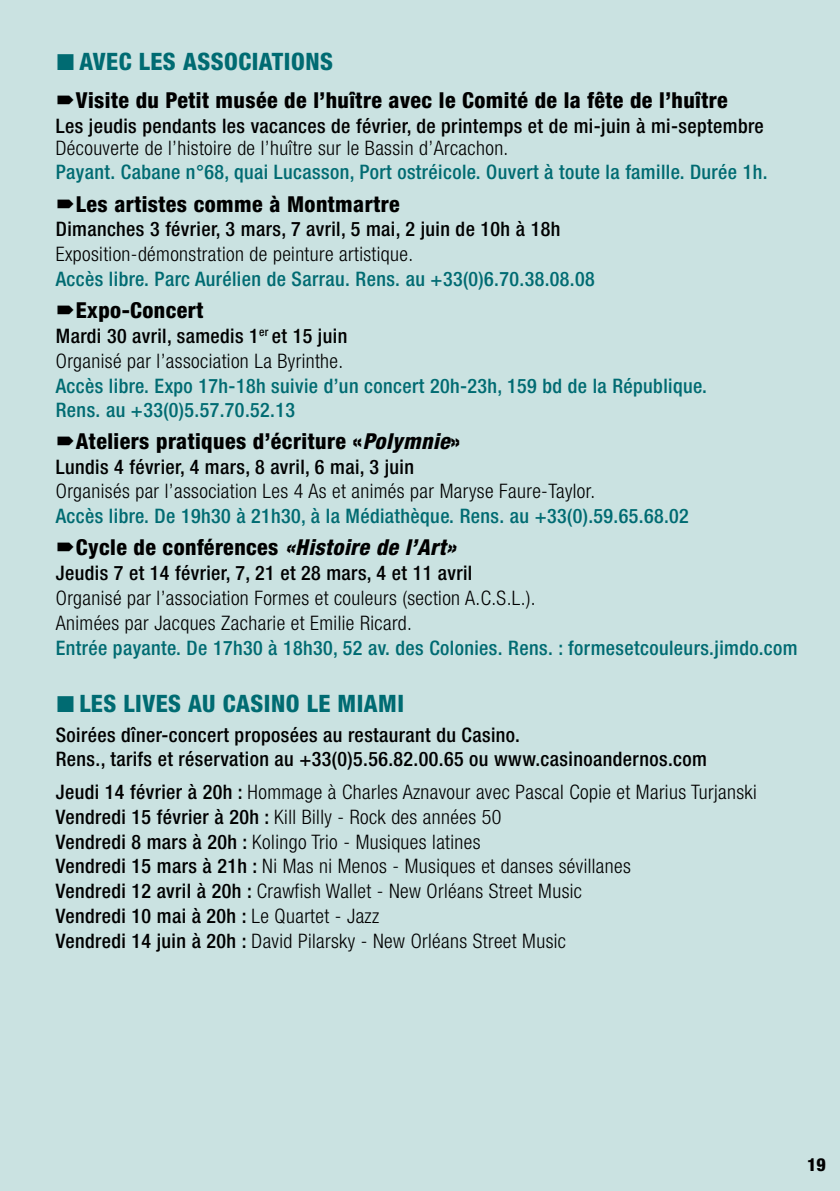
<style>
.page{position:relative;width:840px;height:1191px;background:#fff}
.page>*{position:absolute;margin:0;border:0;box-sizing:border-box;transform-origin:0 0}
.t1{font:800 condensed 24px "Helvetica Neue LT Std";letter-spacing:.02em;color:#006b72}
.t2{font:800 condensed 22px "Helvetica Neue LT Std";letter-spacing:.02em;color:#000}
.t3{font:300 condensed 20px/24.8px "Helvetica Neue LT Std";letter-spacing:.02em;color:#000}
.t4{font:500 condensed 20px/24px "Helvetica Neue LT Std";letter-spacing:.02em;color:#006b72}
.t5{font:500 condensed 20px/24px "Helvetica Neue LT Std";letter-spacing:.02em;color:#000}
.t6{font:800 condensed 20px "Helvetica Neue LT Std";color:#000}
.t7{font:800 condensed 18px "Helvetica Neue LT Std";color:#000}
.s1{font-weight:500}
.s2{font-style:italic}
</style>
<div class="page">
<div style="left:0;top:0;width:839px;height:1191px;background:#cae2e1"></div>
<p class="t1" style="left:79px;top:47px;width:255px">AVEC LES ASSOCIATIONS</p>
<p class="t2" style="left:76px;top:86px;width:653px">Visite du Petit musée de l’huître avec le Comité de la fête de l’huître</p>
<p class="t5" style="left:56px;top:113px;width:709px">Les jeudis pendants les vacances de février, de printemps et de mi-juin à mi-septembre</p>
<p class="t3" style="left:56px;top:135px;width:454px">Découverte de l’histoire de l’huître sur le Bassin d’Arcachon.</p>
<p class="t4" style="left:56px;top:160px;width:713px">Payant. Cabane n°68, quai Lucasson, Port ostréicole. Ouvert à toute la famille. Durée 1h.</p>
<p class="t2" style="left:76px;top:190px;width:325px">Les artistes comme à Montmartre</p>
<p class="t5" style="left:56px;top:217px;width:505px">Dimanches 3 février, 3 mars, 7 avril, 5 mai, 2 juin de 10h à 18h</p>
<p class="t3" style="left:56px;top:241px;width:359px">Exposition-démonstration de peinture artistique.</p>
<p class="t4" style="left:56px;top:267px;width:540px">Accès libre. Parc Aurélien de Sarrau. Rens. au +33(0)6.70.38.08.08</p>
<p class="t2" style="left:76px;top:297px;width:129px">Expo-Concert</p>
<p class="t3" style="left:56px;top:323px;width:293px"><span class="s1">Mardi 30 avril, samedis 1</span><sup>er</sup> <span class="s1">et 15 juin<br></span>Organisé par l’association La Byrinthe.</p>
<p class="t4" style="left:56px;top:373px;width:652px">Accès libre. Expo 17h-18h suivie d’un concert 20h-23h, 159 bd de la République.<br>Rens. au +33(0)5.57.70.52.13</p>
<p class="t2" style="left:76px;top:427px;width:385px">Ateliers pratiques d’écriture «<span class="s2">Polymnie</span>»</p>
<p class="t5" style="left:56px;top:454px;width:359px">Lundis 4 février, 4 mars, 8 avril, 6 mai, 3 juin</p>
<p class="t3" style="left:56px;top:479px;width:540px">Organisés par l’association Les 4 As et animés par Maryse Faure-Taylor.</p>
<p class="t4" style="left:56px;top:504px;width:634px">Accès libre. De 19h30 à 21h30, à la Médiathèque. Rens. au +33(0).59.65.68.02</p>
<p class="t2" style="left:76px;top:534px;width:381px">Cycle de conférences <span class="s2">«Histoire de l’Art»</span></p>
<p class="t5" style="left:56px;top:561px;width:418px">Jeudis 7 et 14 février, 7, 21 et 28 mars, 4 et 11 avril</p>
<p class="t3" style="left:56px;top:585px;width:481px">Organisé par l’association Formes et couleurs (section A.C.S.L.).<br>Animées par Jacques Zacharie et Emilie Ricard.</p>
<p class="t4" style="left:56px;top:635px;width:743px">Entrée payante. De 17h30 à 18h30, 52 av. des Colonies. Rens. : formesetcouleurs.jimdo.com</p>
<p class="t1" style="left:79px;top:688px;width:326px">LES LIVES AU CASINO LE MIAMI</p>
<p class="t5" style="left:56px;top:722px;width:652px">Soirées dîner-concert proposées au restaurant du Casino.<br>Rens., tarifs et réservation au +33(0)5.56.82.00.65 ou www.casinoandernos.com</p>
<p class="t3" style="left:56px;top:779px;width:702px"><span class="s1">Jeudi 14 février à 20h :</span> Hommage à Charles Aznavour avec Pascal Copie et Marius Turjanski <span class="s1">Vendredi 15 février à 20h :</span> Kill Billy - Rock des années 50<br><span class="s1">Vendredi 8 mars à 20h :</span> Kolingo Trio - Musiques latines<br><span class="s1">Vendredi 15 mars à 21h :</span> Ni Mas ni Menos - Musiques et danses sévillanes<br><span class="s1">Vendredi 12 avril à 20h :</span> Crawfish Wallet - New Orléans Street Music<br><span class="s1">Vendredi 10 mai à 20h :</span> Le Quartet - Jazz<br><span class="s1">Vendredi 14 juin à 20h :</span> David Pilarsky - New Orléans Street Music</p>
<p class="t7" style="left:806px;top:1153px;width:20px">19</p>
<p class="t6" style="left:796px;top:1153px;width:22px">1006</p>
</div>
